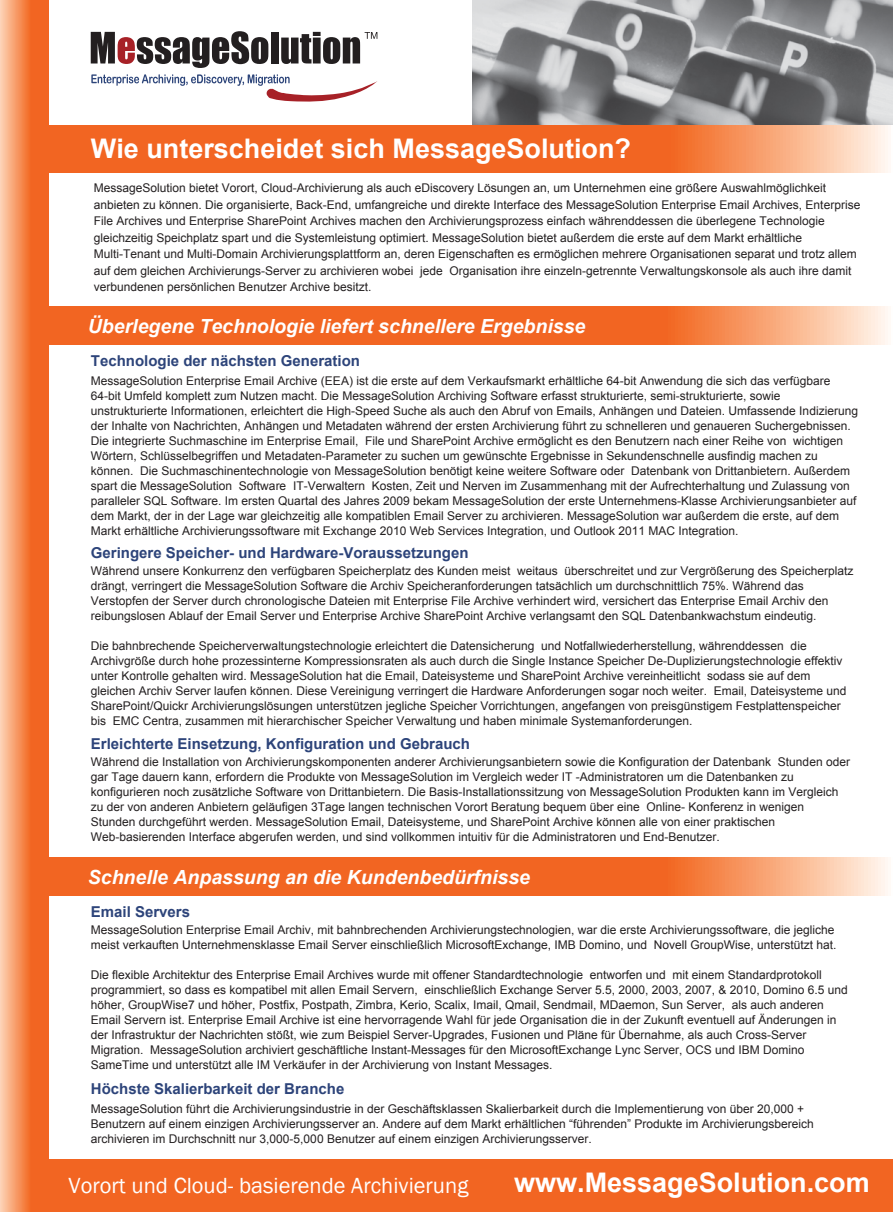
<style>
.page{position:relative;width:893px;height:1212px;background:#fff}
.page>*{position:absolute;margin:0;border:0;box-sizing:border-box;transform-origin:0 0}
.t1{font:700 27px "Arial";color:#fff}
.t2{font:22.5px "Franklin Gothic";color:#fff}
.t3{font:italic 700 19.5px "Arial";color:#fff}
.t4{font:700 15px "Arial";color:#2d447a}
.t5{font:12px/15px "Arial";color:#231f20}
</style>
<div class="page">
<svg style="left:49px;top:306px;width:839px;height:38px;background:#f3783b"></svg>
<img style="left:472px;top:0;width:421px;height:126px">
<svg style="left:49px;top:858px;width:839px;height:38px;background:#f3783b"></svg>
<div style="left:44px;top:1159px;width:849px;height:53px;background:#f26522"></div>
<svg style="left:49px;top:126px;width:839px;height:47px;background:#f3773a"></svg>
<svg style="left:0;top:0;width:49px;height:1212px;background:#f6905a"></svg>
<svg style="left:91px;top:74px;width:286px;height:28px"></svg>
<svg style="left:91px;top:31px;width:177px;height:37px"></svg>
<div style="left:271px;top:32px;width:8px;height:31px;background:#231f20"></div>
<svg style="left:281px;top:32px;width:96px;height:32px"></svg>
<h1 class="t1" style="left:91px;top:131px;width:542px">Wie unterscheidet sich MessageSolution?</h1>
<p class="t5" style="left:94px;top:180px;width:768px;line-height:16.5px">MessageSolution bietet Vorort, Cloud-Archivierung als auch eDiscovery Lösungen an, um Unternehmen eine größere Auswahlmöglichkeit anbieten zu können. Die organisierte, Back-End, umfangreiche und direkte Interface des MessageSolution Enterprise Email Archives, Enterprise File Archives und Enterprise SharePoint Archives machen den Archivierungsprozess einfach währenddessen die überlegene Technologie gleichzeitig Speichplatz spart und die Systemleistung optimiert. MessageSolution bietet außerdem die erste auf dem Markt erhältliche Multi-Tenant und Multi-Domain Archivierungsplattform an, deren Eigenschaften es ermöglichen mehrere Organisationen separat und trotz allem auf dem gleichen Archivierungs-Server zu archivieren wobei jede Organisation ihre einzeln-getrennte Verwaltungskonsole als auch ihre damit verbundenen persönlichen Benutzer Archive besitzt.</p>
<h3 class="t3" style="left:88px;top:313px;width:499px">Überlegene Technologie liefert schnellere Ergebnisse</h3>
<p class="t4" style="left:91px;top:351px;width:271px">Technologie der nächsten Generation</p>
<p class="t5" style="left:91px;top:373px;width:769px">MessageSolution Enterprise Email Archive (EEA) ist die erste auf dem Verkaufsmarkt erhältliche 64-bit Anwendung die sich das verfügbare 64-bit Umfeld komplett zum Nutzen macht. Die MessageSolution Archiving Software erfasst strukturierte, semi-strukturierte, sowie unstrukturierte Informationen, erleichtert die High-Speed Suche als auch den Abruf von Emails, Anhängen und Dateien. Umfassende Indizierung der Inhalte von Nachrichten, Anhängen und Metadaten während der ersten Archivierung führt zu schnelleren und genaueren Suchergebnissen.<br>Die integrierte Suchmaschine im Enterprise Email, File und SharePoint Archive ermöglicht es den Benutzern nach einer Reihe von wichtigen Wörtern, Schlüsselbegriffen und Metadaten-Parameter zu suchen um gewünschte Ergebnisse in Sekundenschnelle ausfindig machen zu können. Die Suchmaschinentechnologie von MessageSolution benötigt keine weitere Software oder Datenbank von Drittanbietern. Außerdem spart die MessageSolution Software IT-Verwaltern Kosten, Zeit und Nerven im Zusammenhang mit der Aufrechterhaltung und Zulassung von paralleler SQL Software. Im ersten Quartal des Jahres 2009 bekam MessageSolution der erste Unternehmens-Klasse Archivierungsanbieter auf dem Markt, der in der Lage war gleichzeitig alle kompatiblen Email Server zu archivieren. MessageSolution war außerdem die erste, auf dem Markt erhältliche Archivierungssoftware mit Exchange 2010 Web Services Integration, und Outlook 2011 MAC Integration.</p>
<p class="t4" style="left:91px;top:543px;width:379px">Geringere Speicher- und Hardware-Voraussetzungen</p>
<p class="t5" style="left:91px;top:564px;width:764px">Während unsere Konkurrenz den verfügbaren Speicherplatz des Kunden meist weitaus überschreitet und zur Vergrößerung des Speicherplatz drängt, verringert die MessageSolution Software die Archiv Speicheranforderungen tatsächlich um durchschnittlich 75%. Während das Verstopfen der Server durch chronologische Dateien mit Enterprise File Archive verhindert wird, versichert das Enterprise Email Archiv den reibungslosen Ablauf der Email Server und Enterprise Archive SharePoint Archive verlangsamt den SQL Datenbankwachstum eindeutig.</p>
<p class="t5" style="left:91px;top:639px;width:757px">Die bahnbrechende Speicherverwaltungstechnologie erleichtert die Datensicherung und Notfallwiederherstellung, währenddessen die Archivgröße durch hohe prozessinterne Kompressionsraten als auch durch die Single Instance Speicher De-Duplizierungstechnologie effektiv unter Kontrolle gehalten wird. MessageSolution hat die Email, Dateisysteme und SharePoint Archive vereinheitlicht sodass sie auf dem gleichen Archiv Server laufen können. Diese Vereinigung verringert die Hardware Anforderungen sogar noch weiter. Email, Dateisysteme und SharePoint/Quickr Archivierungslösungen unterstützen jegliche Speicher Vorrichtungen, angefangen von preisgünstigem Festplattenspeicher bis EMC Centra, zusammen mit hierarchischer Speicher Verwaltung und haben minimale Systemanforderungen.</p>
<p class="t4" style="left:91px;top:734px;width:381px">Erleichterte Einsetzung, Konfiguration und Gebrauch</p>
<p class="t5" style="left:91px;top:754px;width:761px">Während die Installation von Archivierungskomponenten anderer Archivierungsanbietern sowie die Konfiguration der Datenbank Stunden oder gar Tage dauern kann, erfordern die Produkte von MessageSolution im Vergleich weder IT -Administratoren um die Datenbanken zu konfigurieren noch zusätzliche Software von Drittanbietern. Die Basis-Installationssitzung von MessageSolution Produkten kann im Vergleich zu der von anderen Anbietern geläufigen 3Tage langen technischen Vorort Beratung bequem über eine Online- Konferenz in wenigen Stunden durchgeführt werden. MessageSolution Email, Dateisysteme, und SharePoint Archive können alle von einer praktischen Web-basierenden Interface abgerufen werden, und sind vollkommen intuitiv für die Administratoren und End-Benutzer.</p>
<h3 class="t3" style="left:88px;top:865px;width:444px">Schnelle Anpassung an die Kundenbedürfnisse</h3>
<p class="t4" style="left:91px;top:902px;width:101px">Email Servers</p>
<p class="t5" style="left:91px;top:922px;width:747px">MessageSolution Enterprise Email Archiv, mit bahnbrechenden Archivierungstechnologien, war die erste Archivierungssoftware, die jegliche meist verkauften Unternehmensklasse Email Server einschließlich MicrosoftExchange, IMB Domino, und Novell GroupWise, unterstützt hat.</p>
<p class="t5" style="left:91px;top:967px;width:759px">Die flexible Architektur des Enterprise Email Archives wurde mit offener Standardtechnologie entworfen und mit einem Standardprotokoll programmiert, so dass es kompatibel mit allen Email Servern, einschließlich Exchange Server 5.5, 2000, 2003, 2007, &amp; 2010, Domino 6.5 und höher, GroupWise7 und höher, Postfix, Postpath, Zimbra, Kerio, Scalix, Imail, Qmail, Sendmail, MDaemon, Sun Server, als auch anderen Email Servern ist. Enterprise Email Archive ist eine hervorragende Wahl für jede Organisation die in der Zukunft eventuell auf Änderungen in der Infrastruktur der Nachrichten stößt, wie zum Beispiel Server-Upgrades, Fusionen und Pläne für Übernahme, als auch Cross-Server Migration. MessageSolution archiviert geschäftliche Instant-Messages für den MicrosoftExchange Lync Server, OCS und IBM Domino SameTime und unterstützt alle IM Verkäufer in der Archivierung von Instant Messages.</p>
<p class="t4" style="left:91px;top:1079px;width:255px">Höchste Skalierbarkeit der Branche</p>
<p class="t5" style="left:91px;top:1101px;width:724px">MessageSolution führt die Archivierungsindustrie in der Geschäftsklassen Skalierbarkeit durch die Implementierung von über 20,000 +<br>Benutzern auf einem einzigen Archivierungsserver an. Andere auf dem Markt erhältlichen “führenden” Produkte im Archivierungsbereich archivieren im Durchschnitt nur 3,000-5,000 Benutzer auf einem einzigen Archivierungsserver.</p>
<h2 class="t2" style="left:69px;top:1171px;width:401px">Vorort und Cloud- basierende Archivierung</h2>
<h1 class="t1" style="left:514px;top:1165px;width:357px">www.MessageSolution.com</h1>
</div>
